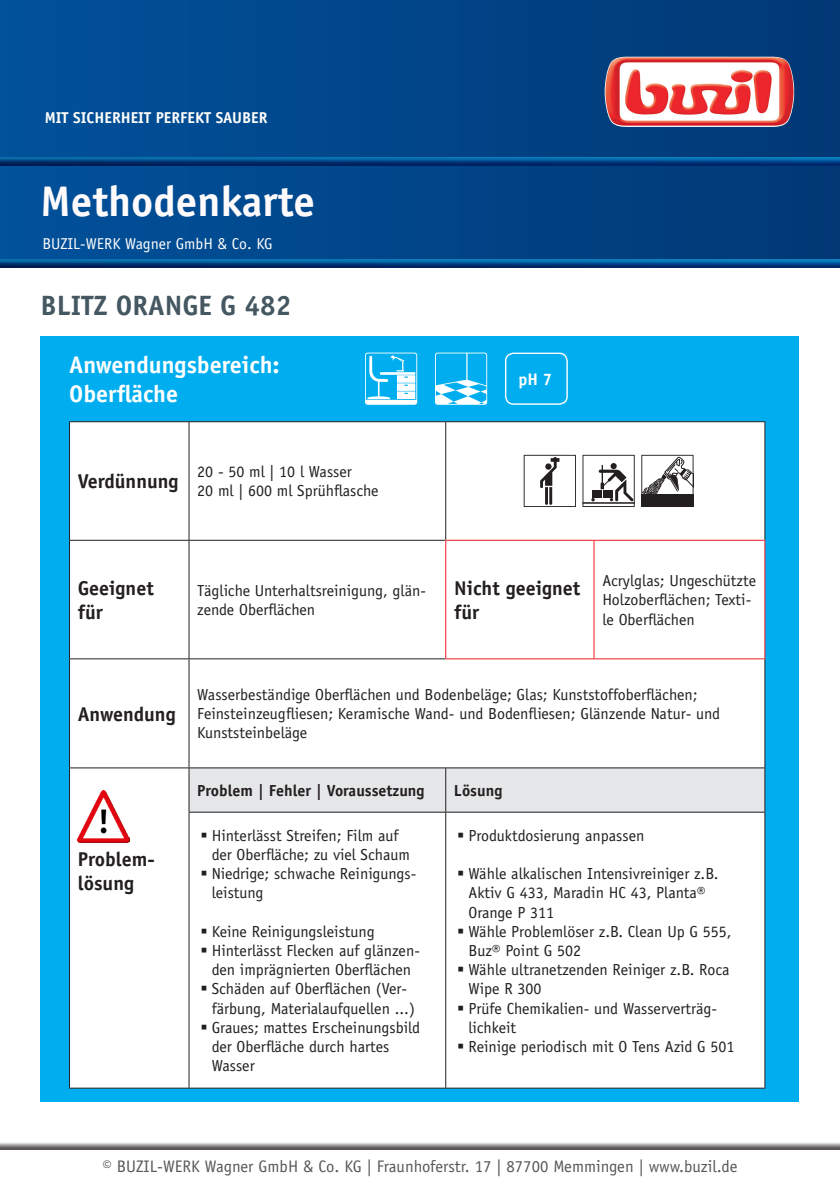
<style>
.page{position:relative;width:840px;height:1191px;background:#fff}
.page>*{position:absolute;margin:0;border:0;box-sizing:border-box;transform-origin:0 0}
.t1{font:700 42.8px "Officina Sans Std";color:#fffbfc}
.t2{font:700 28px "Officina Sans Std";color:#455760}
.t3{font:700 24px "Officina Sans Std";color:#fff}
.t4{font:700 20px "Officina Sans Std";color:#231f20}
.t5{font:16.8px "Officina Sans Std";color:#57585a}
.t6{font:700 16.8px "Officina Sans Std";color:#fff}
.t7{font:16px/19.2px "Officina Sans Std";color:#231f20}
.t8{font:700 16px "Officina Sans Std";color:#231f20}
.t9{font:15.8px "Officina Sans Std";color:#fffefc}
.t10{font:700 15.8px "Officina Sans Std";color:#fffefc}
</style>
<div class="page">
<div style="left:41px;top:336px;width:757px;height:765px;background:#00aeef"></div>
<div style="left:0;top:0;width:839px;height:267px;background:linear-gradient(to right,#01519b,#013975)"></div>
<div style="left:0;top:155px;width:839px;height:9px;background:#1085ba;opacity:.75"></div>
<div style="left:0;top:157px;width:839px;height:10px;background:#01519b;opacity:.75"></div>
<div style="left:0;top:258px;width:839px;height:12px;background:#01519b;opacity:.75"></div>
<div style="left:0;top:1133px;width:839px;height:20px;background:#231f20;opacity:.75"></div>
<img style="left:604px;top:57px;width:189px;height:70px">
<div style="left:70px;top:422px;width:694px;height:665px;background:#fff"></div>
<div style="left:189px;top:768px;width:575px;height:44px;background:#e6e7e9"></div>
<hr style="left:188px;top:422px;width:1px;height:118px;background:#231f20">
<hr style="left:445px;top:422px;width:1px;height:118px;background:#231f20">
<hr style="left:188px;top:540px;width:1px;height:118px;background:#231f20">
<hr style="left:188px;top:659px;width:1px;height:108px;background:#231f20">
<hr style="left:188px;top:768px;width:1px;height:44px;background:#231f20">
<hr style="left:445px;top:768px;width:1px;height:44px;background:#231f20">
<hr style="left:188px;top:812px;width:1px;height:275px;background:#231f20">
<hr style="left:445px;top:812px;width:1px;height:275px;background:#231f20">
<hr style="left:764px;top:422px;width:1px;height:118px;background:#231f20">
<hr style="left:764px;top:659px;width:1px;height:108px;background:#231f20">
<hr style="left:764px;top:768px;width:1px;height:44px;background:#231f20">
<hr style="left:764px;top:812px;width:1px;height:275px;background:#231f20">
<hr style="left:69px;top:421px;width:120px;height:1px;background:#231f20">
<hr style="left:69px;top:422px;width:1px;height:118px;background:#231f20">
<hr style="left:189px;top:421px;width:256px;height:1px;background:#231f20">
<hr style="left:445px;top:421px;width:148px;height:1px;background:#231f20">
<hr style="left:593px;top:421px;width:171px;height:1px;background:#231f20">
<hr style="left:69px;top:540px;width:120px;height:1px;background:#231f20">
<hr style="left:69px;top:540px;width:1px;height:118px;background:#231f20">
<hr style="left:189px;top:540px;width:256px;height:1px;background:#231f20">
<hr style="left:69px;top:658px;width:120px;height:1px;background:#231f20">
<hr style="left:69px;top:659px;width:1px;height:108px;background:#231f20">
<hr style="left:189px;top:658px;width:256px;height:1px;background:#231f20">
<hr style="left:69px;top:767px;width:120px;height:1px;background:#231f20">
<hr style="left:69px;top:768px;width:1px;height:44px;background:#231f20">
<hr style="left:189px;top:767px;width:256px;height:1px;background:#231f20">
<hr style="left:445px;top:767px;width:148px;height:1px;background:#231f20">
<hr style="left:593px;top:767px;width:171px;height:1px;background:#231f20">
<hr style="left:69px;top:812px;width:1px;height:275px;background:#231f20">
<hr style="left:188px;top:812px;width:257px;height:1px;background:#231f20">
<hr style="left:445px;top:812px;width:148px;height:1px;background:#231f20">
<hr style="left:593px;top:812px;width:171px;height:1px;background:#231f20">
<hr style="left:69px;top:1087px;width:120px;height:1px;background:#231f20">
<hr style="left:189px;top:1087px;width:256px;height:1px;background:#231f20">
<hr style="left:445px;top:1087px;width:148px;height:1px;background:#231f20">
<hr style="left:593px;top:1087px;width:171px;height:1px;background:#231f20">
<hr style="left:445px;top:540px;width:148px;height:1px;background:#ee1d23">
<hr style="left:445px;top:541px;width:1px;height:117px;background:#ee1d23">
<hr style="left:593px;top:540px;width:172px;height:1px;background:#ee1d23">
<hr style="left:593px;top:541px;width:1px;height:117px;background:#ee1d23">
<hr style="left:764px;top:541px;width:1px;height:117px;background:#ee1d23">
<hr style="left:445px;top:658px;width:148px;height:1px;background:#ee1d23">
<hr style="left:593px;top:658px;width:172px;height:1px;background:#ee1d23">
<svg style="left:523px;top:455px;width:52px;height:52px"></svg>
<svg style="left:582px;top:455px;width:52px;height:52px"></svg>
<svg style="left:641px;top:455px;width:52px;height:52px"></svg>
<img style="left:78px;top:790px;width:52px;height:52px">
<svg style="left:365px;top:352px;width:52px;height:53px"></svg>
<div style="left:504px;top:352px;width:63px;height:53px;border:1px solid #fff;border-radius:8px"></div>
<svg style="left:435px;top:352px;width:52px;height:53px"></svg>
<svg style="left:201px;top:832px;width:5px;height:5px"></svg>
<svg style="left:201px;top:871px;width:5px;height:4px"></svg>
<svg style="left:201px;top:928px;width:5px;height:5px"></svg>
<svg style="left:201px;top:947px;width:5px;height:5px"></svg>
<svg style="left:201px;top:986px;width:5px;height:5px"></svg>
<svg style="left:201px;top:1024px;width:5px;height:5px"></svg>
<svg style="left:458px;top:832px;width:5px;height:5px"></svg>
<svg style="left:458px;top:871px;width:5px;height:4px"></svg>
<svg style="left:458px;top:928px;width:5px;height:5px"></svg>
<svg style="left:458px;top:967px;width:5px;height:4px"></svg>
<svg style="left:458px;top:1005px;width:5px;height:5px"></svg>
<svg style="left:458px;top:1043px;width:5px;height:5px"></svg>
<p class="t10" style="left:45px;top:108px;width:224px">MIT SICHERHEIT PERFEKT SAUBER</p>
<h1 class="t1" style="left:41px;top:175px;width:276px">Methodenkarte</h1>
<p class="t9" style="left:42px;top:234px;width:232px">BUZIL-WERK Wagner GmbH &amp; Co. KG</p>
<p class="t2" style="left:41px;top:288px;width:252px">BLITZ ORANGE G 482</p>
<p class="t3" style="left:69px;top:350px;width:212px">Anwendungsbereich:</p>
<p class="t3" style="left:69px;top:379px;width:110px">Oberfläche</p>
<p class="t4" style="left:78px;top:469px;width:102px">Verdünnung</p>
<p class="t7" style="left:197px;top:462px;width:156px">20 - 50 ml | 10 l Wasser</p>
<p class="t7" style="left:197px;top:481px;width:183px">20 ml | 600 ml Sprühflasche</p>
<p class="t6" style="left:518px;top:368px;width:35px">pH 7</p>
<p class="t4" style="left:78px;top:575px;width:77px">Geeignet</p>
<p class="t4" style="left:78px;top:599px;width:27px">für</p>
<p class="t7" style="left:197px;top:581px;width:230px">Tägliche Unterhaltsreinigung, glän&shy;zende Oberflächen</p>
<p class="t4" style="left:454px;top:575px;width:127px">Nicht geeignet</p>
<p class="t4" style="left:454px;top:599px;width:27px">für</p>
<p class="t7" style="left:602px;top:571px;width:155px">Acrylglas; Ungeschützte<br>Holzoberflächen; Texti&shy;le Oberflächen</p>
<p class="t4" style="left:78px;top:701px;width:99px">Anwendung</p>
<p class="t4" style="left:78px;top:847px;width:79px">Problem-</p>
<p class="t4" style="left:78px;top:871px;width:58px">lösung</p>
<p class="t7" style="left:197px;top:685px;width:524px">Wasserbeständige Oberflächen und Bodenbeläge; Glas; Kunststoffoberflächen;<br>Feinsteinzeugfliesen; Keramische Wand- und Bodenfliesen; Glänzende Natur- und<br>Kunststeinbeläge</p>
<p class="t8" style="left:197px;top:780px;width:229px">Problem | Fehler | Voraussetzung</p>
<p class="t8" style="left:453px;top:780px;width:50px">Lösung</p>
<p class="t7" style="left:211px;top:825px;width:200px">Hinterlässt Streifen; Film auf der Oberfläche; zu viel Schaum</p>
<p class="t7" style="left:211px;top:864px;width:206px">Niedrige; schwache Reinigungs&shy;leistung</p>
<p class="t7" style="left:211px;top:921px;width:164px">Keine Reinigungsleistung</p>
<p class="t7" style="left:211px;top:941px;width:210px">Hinterlässt Flecken auf glänzen&shy;den imprägnierten Oberflächen</p>
<p class="t7" style="left:211px;top:979px;width:204px">Schäden auf Oberflächen (Ver&shy;färbung, Materialaufquellen ...)</p>
<p class="t7" style="left:211px;top:1017px;width:210px">Graues; mattes Erscheinungsbild der Oberfläche durch hartes<br>Wasser</p>
<p class="t7" style="left:468px;top:825px;width:177px">Produktdosierung anpassen</p>
<p class="t7" style="left:468px;top:864px;width:251px">Wähle alkalischen Intensivreiniger z.B.<br>Aktiv G 433, Maradin HC 43, Planta®<br>Orange P 311</p>
<p class="t7" style="left:468px;top:921px;width:264px">Wähle Problemlöser z.B. Clean Up G 555,<br>Buz® Point G 502</p>
<p class="t7" style="left:468px;top:960px;width:263px">Wähle ultranetzenden Reiniger z.B. Roca<br>Wipe R 300</p>
<p class="t7" style="left:468px;top:998px;width:250px">Prüfe Chemikalien- und Wasserverträg&shy;lichkeit</p>
<p class="t7" style="left:468px;top:1037px;width:267px">Reinige periodisch mit O Tens Azid G 501</p>
<p class="t5" style="left:102px;top:1156px;width:636px">© BUZIL-WERK Wagner GmbH &amp; Co. KG | Fraunhoferstr. 17 | 87700 Memmingen | www.buzil.de</p>
</div>
